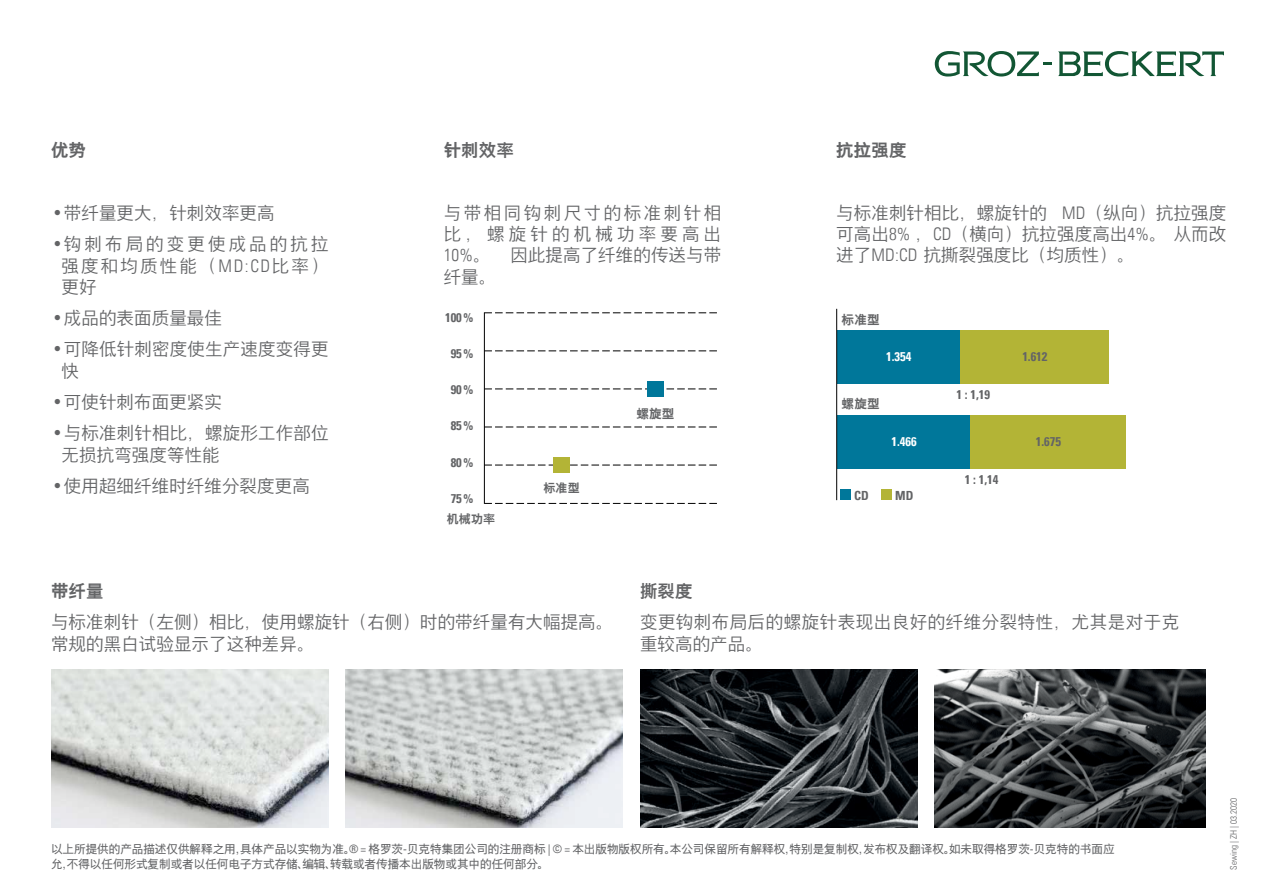
<style>
.page{position:relative;width:1263px;height:893px;background:#fff}
.page>*{position:absolute;margin:0;border:0;box-sizing:border-box;transform-origin:0 0}
.t1{font:300 17.4px/21.3px "Nimbus Sans Global";letter-spacing:.01em;color:#636466;text-align:justify}
.t2{font:300 17.4px/21.3px "Nimbus Sans Global";letter-spacing:.035em;color:#636466}
.t3{font:700 17.4px "Nimbus Sans Global";letter-spacing:.01em;color:#636466}
.t4{font:12.6px "Univers Com 67 Bold Cond";color:#636466}
.t5{font:12.6px "Univers Com 67 Bold Cond";color:#fff}
.t6{font:700 12.6px "Nimbus Sans Global";letter-spacing:.01em;color:#636466}
.t7{font:700 12px "Nimbus Sans Global";letter-spacing:.01em;color:#636466}
.t8{font:11.55px/15px "Nimbus Sans Global";color:#636466}
.t9{font:9px "Univers Com 47 Light Cond";color:#636466}
.s1{font-family:"Univers Com 47 Light Cond";font-weight:400}
.s2{font-family:"Univers Com 57";font-stretch:condensed}
</style>
<div class="page">
<svg style="left:1058px;top:51px;width:166px;height:26px"></svg>
<svg style="left:935px;top:51px;width:117px;height:26px"></svg>
<img style="left:640px;top:670px;width:277px;height:158px">
<img style="left:934px;top:670px;width:271px;height:158px">
<div style="left:881px;top:490px;width:11px;height:10px;background:#b3b436"></div>
<div style="left:840px;top:490px;width:11px;height:10px;background:#00779a"></div>
<img style="left:51px;top:670px;width:277px;height:158px">
<img style="left:345px;top:670px;width:278px;height:158px">
<div style="left:837px;top:330px;width:123px;height:53px;background:#00779a"></div>
<div style="left:960px;top:330px;width:149px;height:53px;background:#b3b436"></div>
<div style="left:837px;top:415px;width:134px;height:53px;background:#00779a"></div>
<div style="left:971px;top:415px;width:155px;height:53px;background:#b3b436"></div>
<hr style="left:484px;top:312px;width:1px;height:192px;background:#000">
<svg style="left:484px;top:312px;width:233px;height:1px"></svg>
<svg style="left:484px;top:350px;width:233px;height:1px"></svg>
<svg style="left:484px;top:389px;width:233px;height:1px"></svg>
<svg style="left:484px;top:427px;width:233px;height:1px"></svg>
<svg style="left:484px;top:465px;width:233px;height:1px"></svg>
<svg style="left:484px;top:503px;width:233px;height:1px"></svg>
<div style="left:553px;top:457px;width:16px;height:15px;background:#b3b436"></div>
<div style="left:647px;top:381px;width:17px;height:16px;background:#00779a"></div>
<hr style="left:836px;top:309px;width:1px;height:191px;background:#000">
<p class="t3" style="left:51px;top:140px;width:36px">优势</p>
<p class="t1" style="left:51px;top:202px;width:225px">•带纤量更大，针刺效率更高</p>
<p class="t1" style="left:62px;top:234px;width:268px;text-indent:-11px">•钩刺布局的变更使成品的抗拉强度和均质性能（<span class="s1">MD:CD</span>比率）更好</p>
<p class="t1" style="left:51px;top:307px;width:172px">•成品的表面质量最佳</p>
<p class="t1" style="left:62px;top:339px;width:268px;text-indent:-11px">•可降低针刺密度使生产速度变得更快</p>
<p class="t1" style="left:51px;top:391px;width:172px">•可使针刺布面更紧实</p>
<p class="t1" style="left:62px;top:423px;width:268px;text-indent:-11px">•与标准刺针相比，螺旋形工作部位无损抗弯强度等性能</p>
<p class="t1" style="left:51px;top:475px;width:260px">•使用超细纤维时纤维分裂度更高</p>
<p class="t3" style="left:444px;top:140px;width:72px">针刺效率</p>
<p class="t1" style="left:444px;top:202px;width:279px">与带相同钩刺尺寸的标准刺针相比，螺旋针的机械功率要高出<span class="s1">10%</span>。 因此提高了纤维的传送与带纤量。</p>
<p class="t4" style="left:445px;top:309px;width:30px">100%</p>
<p class="t4" style="left:451px;top:346px;width:24px">95%</p>
<p class="t4" style="left:451px;top:382px;width:24px">90%</p>
<p class="t4" style="left:451px;top:418px;width:24px">85%</p>
<p class="t4" style="left:451px;top:455px;width:24px">80%</p>
<p class="t4" style="left:451px;top:491px;width:24px">75%</p>
<p class="t7" style="left:447px;top:512px;width:50px">机械功率</p>
<p class="t7" style="left:543px;top:481px;width:38px">标准型</p>
<p class="t6" style="left:636px;top:407px;width:40px">螺旋型</p>
<p class="t3" style="left:836px;top:140px;width:72px">抗拉强度</p>
<p class="t1" style="left:836px;top:202px;width:391px">与标准刺针相比，螺旋针的 <span class="s1">MD</span>（纵向）抗拉强度可高出<span class="s1">8%</span> ，<span class="s1">CD</span>（横向）抗拉强度高出<span class="s1">4%</span>。 从而改进了<span class="s1">MD:CD</span> 抗撕裂强度比（均质性）。</p>
<p class="t6" style="left:842px;top:312px;width:40px">标准型</p>
<p class="t5" style="left:886px;top:349px;width:27px">1.354</p>
<p class="t4" style="left:1022px;top:349px;width:27px">1.612</p>
<p class="t6" style="left:842px;top:396px;width:40px">螺旋型</p>
<p class="t4" style="left:956px;top:386px;width:35px">1 : 1,19</p>
<p class="t5" style="left:891px;top:434px;width:27px">1.466</p>
<p class="t4" style="left:1036px;top:434px;width:27px">1.675</p>
<p class="t4" style="left:965px;top:471px;width:35px">1 : 1,14</p>
<p class="t4" style="left:854px;top:488px;width:16px">CD</p>
<p class="t4" style="left:895px;top:488px;width:20px">MD</p>
<p class="t3" style="left:51px;top:581px;width:54px">带纤量</p>
<p class="t1" style="left:51px;top:612px;width:564px">与标准刺针（左侧）相比，使用螺旋针（右侧）时的带纤量有大幅提高。常规的黑白试验显示了这种差异。</p>
<p class="t3" style="left:640px;top:581px;width:54px">撕裂度</p>
<p class="t2" style="left:640px;top:612px;width:541px">变更钩刺布局后的螺旋针表现出良好的纤维分裂特性，尤其是对于克重较高的产品。</p>
<p class="t8" style="left:51px;top:841px;width:1065px">以上所提供的产品描述仅供解释之用，具体产品以实物为准。<span class="s2">® =</span> 格罗茨-贝克特集团公司的注册商标 <span class="s2">| © =</span> 本出版物版权所有。本公司保留所有解释权，特别是复制权，发布权及翻译权。如未取得格罗茨-贝克特的书面应允，不得以任何形式复制或者以任何电子方式存储、编辑、转载或者传播本出版物或其中的任何部分。</p>
<p class="t9" style="left:1228px;top:870px;width:73px;rotate:-90deg">Sewing | ZH | 03.2020</p>
</div>
